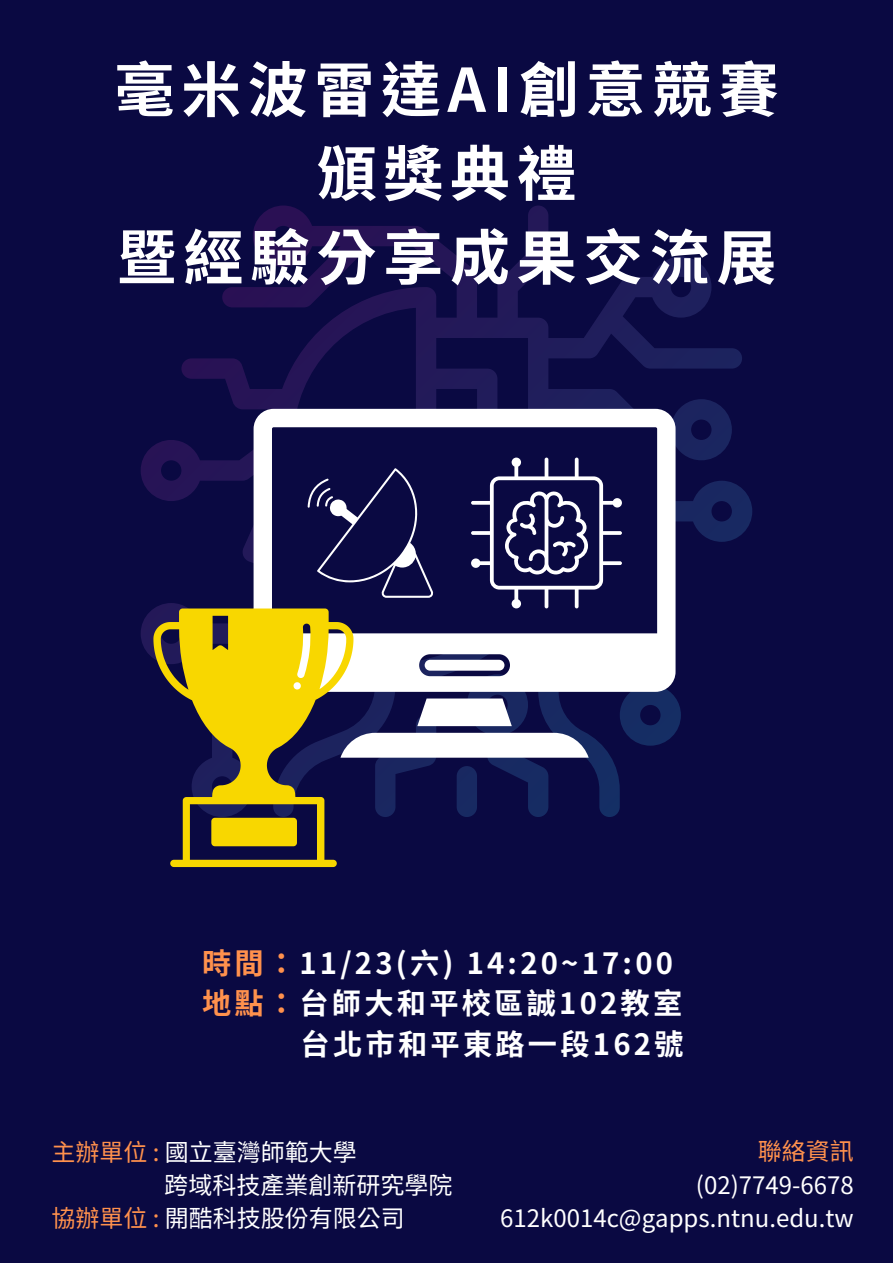
<style>
.page{position:relative;width:893px;height:1263px;background:#0a0942}
.page>*{position:absolute;margin:0;border:0;box-sizing:border-box;transform-origin:0 0}
.t1{font:700 60px/83.8px "Noto Sans TC";letter-spacing:.11em;color:#fff;text-align:center}
.t2{font:700 29.25px "Noto Sans TC";letter-spacing:.11em;color:#fff}
.t3{font:24px "Noto Sans TC";color:#fff}
.t4{font:24px "Noto Sans TC";color:#ff914d}
.s1{color:#ff914d}
</style>
<div class="page">
<svg style="left:141px;top:205px;width:611px;height:612px"></svg>
<svg style="left:253px;top:409px;width:422px;height:283px"></svg>
<svg style="left:353px;top:660px;width:235px;height:157px"></svg>
<svg style="left:308px;top:468px;width:125px;height:130px"></svg>
<svg style="left:471px;top:458px;width:151px;height:150px"></svg>
<svg style="left:153px;top:608px;width:200px;height:259px"></svg>
<div style="left:211px;top:818px;width:86px;height:28px;background:#f8d700"></div>
<h1 class="t1" style="left:114px;top:44px;width:666px">毫米波雷達AI創意競賽頒獎典禮<br>暨經驗分享成果交流展</h1>
<p class="t2" style="left:202px;top:940px;width:472px"><span class="s1">時間：</span>11/23(六) 14:20~17:00</p>
<p class="t2" style="left:202px;top:980px;width:482px"><span class="s1">地點：</span>台師大和平校區誠102教室</p>
<p class="t2" style="left:301px;top:1021px;width:384px">台北市和平東路一段162號</p>
<p class="t3" style="left:51px;top:1133px;width:307px"><span class="s1">主辦單位 :</span> 國立臺灣師範大學</p>
<p class="t3" style="left:164px;top:1166px;width:289px">跨域科技產業創新研究學院</p>
<h2 class="t3" style="left:51px;top:1199px;width:355px"><span class="s1">協辦單位 :</span> 開酷科技股份有限公司</h2>
<p class="t4" style="left:757px;top:1132px;width:97px">聯絡資訊</p>
<p class="t3" style="left:696px;top:1166px;width:159px">(02)7749-6678</p>
<p class="t3" style="left:500px;top:1199px;width:355px">612k0014c@gapps.ntnu.edu.tw</p>
</div>
